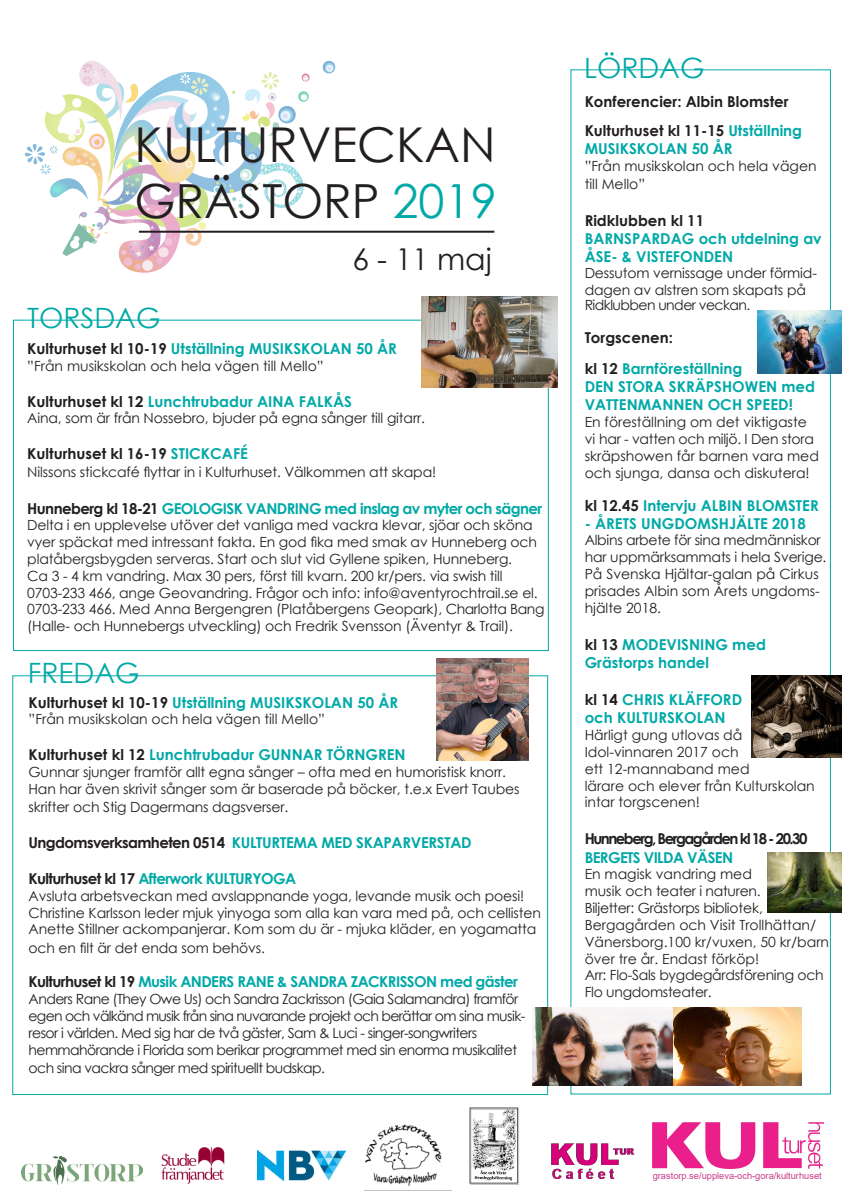
<style>
.page{position:relative;width:842px;height:1191px;background:#fff}
.page>*{position:absolute;margin:0;border:0;box-sizing:border-box;transform-origin:0 0}
.t1{font:48px "Century Gothic";color:#231f20}
.t2{font:47px "Century Gothic";color:#231f20}
.t3{font:30px "Century Gothic";color:#231f20}
.t4{font:28px "Century Gothic";color:#00a9a7}
.t5{font:700 15px/18px "Century Gothic";color:#00a9a7}
.t6{font:700 15px "Century Gothic";letter-spacing:-.04em;color:#00a9a7}
.t7{font:700 15px "Century Gothic";color:#231f20}
.t8{font:700 15px "Century Gothic";letter-spacing:-.02em;color:#00a9a7}
.t9{font:700 15px/19px "Century Gothic";letter-spacing:-.1em;color:#231f20}
.t10{font:14px/16.8px "Century Gothic";letter-spacing:-.01em;color:#231f20}
.t11{font:14px/17.1px "Century Gothic";letter-spacing:-.04em;color:#231f20}
.t12{font:9.3px "Arial";color:#c73d8b}
.s1{color:#00a9a7}
.s2{color:#231f20}
</style>
<div class="page">
<div style="left:571px;top:70px;width:260px;height:1024px;background:#fff;border:1px solid #00a9a7"></div>
<svg style="left:322px;top:61px;width:13px;height:13px"></svg>
<svg style="left:25px;top:61px;width:284px;height:212px"></svg>
<hr style="left:139px;top:231px;width:355px;height:2px;background:#231f20">
<div style="left:13px;top:320px;width:536px;height:331px;background:#fff;border:1px solid #00a9a7"></div>
<img style="left:653px;top:1122px;width:170px;height:46px">
<img style="left:21px;top:1156px;width:122px;height:28px">
<img style="left:551px;top:1143px;width:84px;height:36px">
<img style="left:258px;top:1150px;width:87px;height:30px">
<img style="left:161px;top:1147px;width:64px;height:38px">
<img style="left:365px;top:1124px;width:77px;height:62px">
<img style="left:469px;top:1107px;width:50px;height:78px">
<img style="left:422px;top:297px;width:135px;height:91px">
<img style="left:437px;top:658px;width:92px;height:102px">
<img style="left:758px;top:310px;width:84px;height:63px">
<img style="left:751px;top:675px;width:91px;height:82px">
<img style="left:767px;top:853px;width:75px;height:59px">
<img style="left:533px;top:1007px;width:140px;height:78px">
<img style="left:673px;top:1007px;width:129px;height:78px">
<p class="t1" style="left:135px;top:111px;width:362px">KULTURVECKAN</p>
<p class="t2" style="left:135px;top:168px;width:364px">GRÄSTORP <span class="s1">2019</span></p>
<p class="t3" style="left:352px;top:238px;width:141px">6 - 11 maj</p>
<p class="t4" style="left:27px;top:298px;width:135px">TORSDAG</p>
<p class="t5" style="left:27px;top:339px;width:371px"><span class="s2">Kulturhuset kl 10-19</span> Utställning MUSIKSKOLAN 50 ÅR</p>
<p class="t10" style="left:27px;top:357px;width:298px">”Från musikskolan och hela vägen till Mello”</p>
<p class="t5" style="left:27px;top:391px;width:326px"><span class="s2">Kulturhuset kl 12</span> Lunchtrubadur AINA FALKÅS</p>
<p class="t10" style="left:27px;top:410px;width:399px">Aina, som är från Nossebro, bjuder på egna sånger till gitarr.</p>
<p class="t7" style="left:27px;top:442px;width:222px">Kulturhuset kl 16-19 <span class="s1">STICKCAFÉ</span></p>
<p class="t10" style="left:27px;top:464px;width:410px">Nilssons stickcafé flyttar in i Kulturhuset. Välkommen att skapa!</p>
<p class="t6" style="left:27px;top:496px;width:517px"><span class="s2">Hunneberg kl 18-21</span> GEOLOGISK VANDRING med inslag av myter och sägner</p>
<p class="t10" style="left:27px;top:516px;width:519px">Delta i en upplevelse utöver det vanliga med vackra klevar, sjöar och sköna vyer späckat med intressant fakta. En god fika med smak av Hunneberg och platåbergsbygden serveras. Start och slut vid Gyllene spiken, Hunneberg.<br>Ca 3 - 4 km vandring. Max 30 pers, först till kvarn. 200 kr/pers. via swish till 0703-233 466, ange Geovandring. Frågor och info: info@aventyrochtrail.se el.<br>0703-233 466. Med Anna Bergengren (Platåbergens Geopark), Charlotta Bang (Halle- och Hunnebergs utveckling) och Fredrik Svensson (Äventyr &amp; Trail).</p>
<p class="t4" style="left:28px;top:653px;width:113px">FREDAG</p>
<p class="t5" style="left:29px;top:692px;width:371px"><span class="s2">Kulturhuset kl 10-19</span> Utställning MUSIKSKOLAN 50 ÅR</p>
<p class="t10" style="left:29px;top:710px;width:298px">”Från musikskolan och hela vägen till Mello”</p>
<p class="t5" style="left:29px;top:745px;width:379px"><span class="s2">Kulturhuset kl 12</span> Lunchtrubadur GUNNAR TÖRNGREN</p>
<p class="t10" style="left:29px;top:763px;width:492px;line-height:17.4px">Gunnar sjunger framför allt egna sånger – ofta med en humoristisk knorr.<br>Han har även skrivit sånger som är baserade på böcker, t.e.x Evert Taubes skrifter och Stig Dagermans dagsverser.</p>
<p class="t8" style="left:29px;top:831px;width:445px"><span class="s2">Ungdomsverksamheten 0514</span> KULTURTEMA MED SKAPARVERSTAD</p>
<p class="t6" style="left:29px;top:867px;width:269px"><span class="s2">Kulturhuset kl 17</span> Afterwork KULTURYOGA</p>
<p class="t10" style="left:29px;top:887px;width:514px;line-height:17.2px">Avsluta arbetsveckan med avslappnande yoga, levande musik och poesi!<br>Christine Karlsson leder mjuk yinyoga som alla kan vara med på, och cellisten Anette Stillner ackompanjerar. Kom som du är - mjuka kläder, en yogamatta och en filt är det enda som behövs.</p>
<p class="t6" style="left:29px;top:970px;width:491px"><span class="s2">Kulturhuset kl 19</span> Musik ANDERS RANE &amp; SANDRA ZACKRISSON med gäster</p>
<p class="t11" style="left:29px;top:990px;width:498px">Anders Rane (They Owe Us) och Sandra Zackrisson (Gaia Salamandra) framför egen och välkänd musik från sina nuvarande projekt och berättar om sina musik&shy;resor i världen. Med sig har de två gäster, Sam &amp; Luci - singer-songwriters hemmahörande i Florida som berikar programmet med sin enorma musikalitet och sina vackra sånger med spirituellt budskap.</p>
<p class="t4" style="left:584px;top:48px;width:122px">LÖRDAG</p>
<p class="t7" style="left:585px;top:90px;width:206px">Konferencier: Albin Blomster</p>
<p class="t5" style="left:585px;top:121px;width:219px"><span class="s2">Kulturhuset kl 11-15</span> Utställning<br>MUSIKSKOLAN 50 ÅR</p>
<p class="t10" style="left:585px;top:156px;width:233px;line-height:18px">”Från musikskolan och hela vägen till Mello”</p>
<p class="t7" style="left:585px;top:209px;width:121px">Ridklubben kl 11</p>
<p class="t5" style="left:585px;top:228px;width:238px">BARNSPARDAG och utdelning av<br>ÅSE- &amp; VISTEFONDEN</p>
<p class="t10" style="left:585px;top:265px;width:234px">Dessutom vernissage under förmid&shy;dagen av alstren som skapats på</p>
<p class="t11" style="left:585px;top:296px;width:167px">Ridklubben under veckan.</p>
<p class="t7" style="left:585px;top:326px;width:90px">Torgscenen:</p>
<p class="t5" style="left:585px;top:359px;width:159px"><span class="s2">kl 12</span> Barnföreställning</p>
<p class="t5" style="left:585px;top:377px;width:232px">DEN STORA SKRÄPSHOWEN med<br>VATTENMANNEN OCH SPEED!</p>
<p class="t10" style="left:585px;top:413px;width:236px">En föreställning om det viktigaste vi har - vatten och miljö. I Den stora skräpshowen får barnen vara med och sjunga, dansa och diskutera!</p>
<p class="t5" style="left:585px;top:495px;width:235px"><span class="s2">kl 12.45</span> Intervju ALBIN BLOMSTER</p>
<p class="t5" style="left:585px;top:513px;width:223px">- ÅRETS UNGDOMSHJÄLTE 2018</p>
<p class="t10" style="left:585px;top:531px;width:243px">Albins arbete för sina medmänniskor har uppmärksammats i hela Sverige.</p>
<p class="t10" style="left:585px;top:565px;width:237px;text-align:justify">På Svenska Hjältar-galan på Cirkus prisades Albin som Årets ungdoms&shy;hjälte 2018.</p>
<p class="t5" style="left:585px;top:635px;width:183px"><span class="s2">kl 13</span> MODEVISNING med<br>Grästorps handel</p>
<p class="t5" style="left:585px;top:690px;width:159px"><span class="s2">kl 14</span> CHRIS KLÄFFORD och KULTURSKOLAN</p>
<p class="t10" style="left:585px;top:726px;width:232px">Härligt gung utlovas då<br>Idol-vinnaren 2017 och<br>ett 12-mannaband med<br>lärare och elever från Kulturskolan intar torgscenen!</p>
<p class="t9" style="left:585px;top:828px;width:224px">Hunneberg, Bergagården kl 18 - 20.30<br><span class="s1">BERGETS VILDA VÄSEN</span></p>
<p class="t10" style="left:585px;top:865px;width:246px">En magisk vandring med<br>musik och teater i naturen.<br>Biljetter: Grästorps bibliotek,<br>Bergagården och Visit Trollhättan/<br>Vänersborg.100 kr/vuxen, 50 kr/barn över tre år. Endast förköp!</p>
<p class="t10" style="left:585px;top:966px;width:241px">Arr: Flo-Sals bygdegårdsförening och</p>
<p class="t10" style="left:585px;top:983px;width:129px">Flo ungdomsteater.</p>
<p class="t12" style="left:653px;top:1169px;width:170px">grastorp.se/uppleva-och-gora/kulturhuset</p>
</div>
